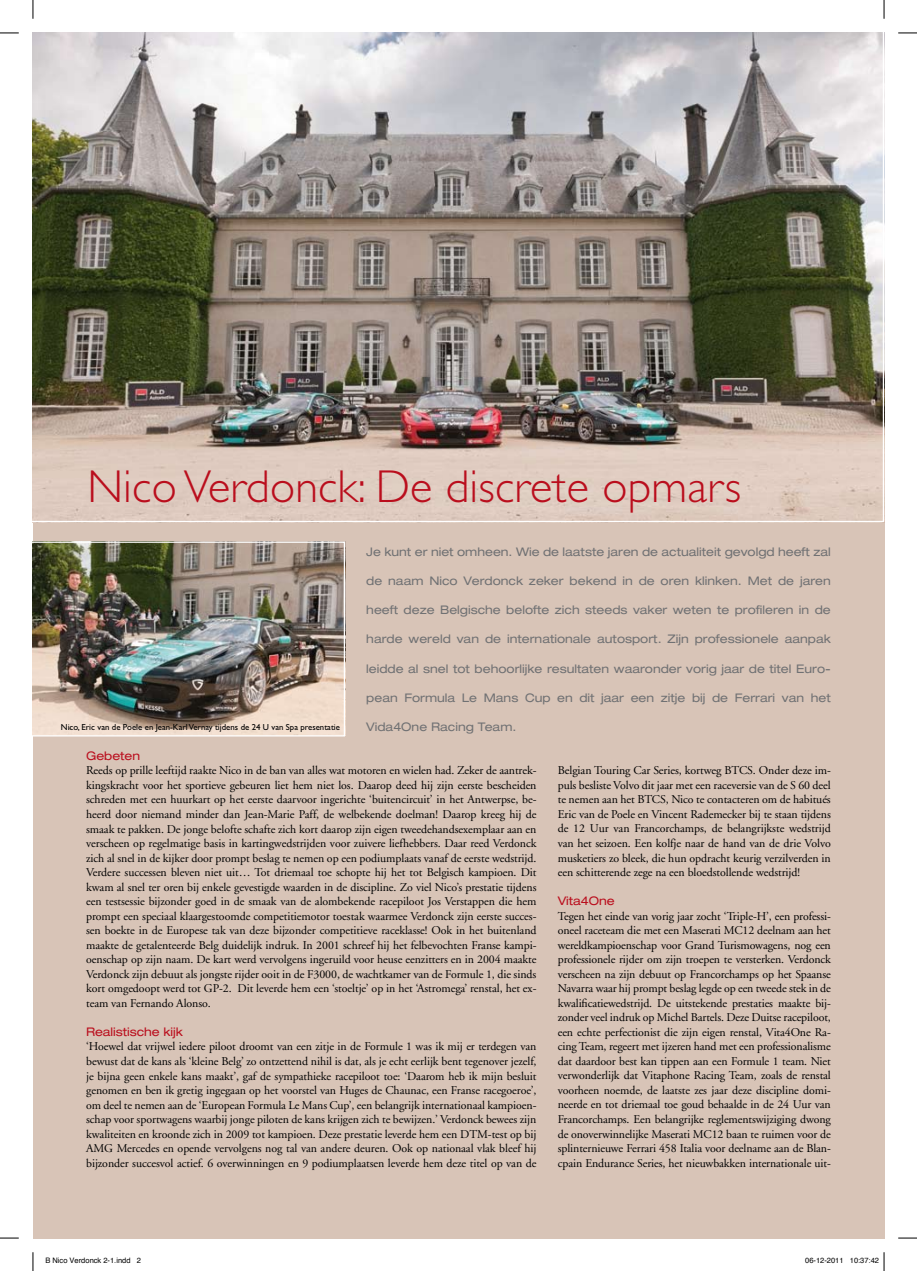
<style>
.page{position:relative;width:917px;height:1271px;background:#fff}
.page>*{position:absolute;margin:0;border:0;box-sizing:border-box;transform-origin:0 0}
.t1{font:300 46.25px "Gill Sans";letter-spacing:.005em;color:#ba0e1d}
.t2{font:11.88px/14.5px "Adobe Garamond";letter-spacing:-.005em;color:#000;text-align:justify}
.t3{font:expanded 11.88px "Helvetica Neue";color:#707173}
.t4{font:expanded 11.88px "Helvetica Neue";letter-spacing:-.005em;color:#ba0e1d}
.t5{font:8.75px "Gill Sans";color:#000}
.t6{font:7.5px "Helvetica";color:#000}
</style>
<div class="page">
<div style="left:33px;top:33px;width:850px;height:1205px;background:#d8c4b7"></div>
<img style="left:33px;top:33px;width:850px;height:489px">
<img style="left:33px;top:541px;width:312px;height:195px">
<svg style="left:0;top:32px;width:19px;height:2px"></svg>
<svg style="left:898px;top:32px;width:18px;height:2px"></svg>
<svg style="left:0;top:1237px;width:19px;height:1px"></svg>
<svg style="left:898px;top:1237px;width:18px;height:1px"></svg>
<svg style="left:32px;top:0;width:2px;height:19px"></svg>
<svg style="left:32px;top:1252px;width:2px;height:19px"></svg>
<svg style="left:883px;top:0;width:1px;height:19px"></svg>
<svg style="left:883px;top:1252px;width:1px;height:19px"></svg>
<h1 class="t1" style="left:87px;top:460px;width:655px">Nico Verdonck: De discrete opmars</h1>
<p class="t3" style="left:366px;top:545px;width:466px">Je kunt er niet omheen. Wie de laatste jaren de actualiteit gevolgd heeft zal</p>
<p class="t3" style="left:366px;top:574px;width:466px">de naam Nico Verdonck zeker bekend in de oren klinken. Met de jaren</p>
<p class="t3" style="left:366px;top:603px;width:466px">heeft deze Belgische belofte zich steeds vaker weten te profileren in de</p>
<p class="t3" style="left:366px;top:632px;width:466px">harde wereld van de internationale autosport. Zijn professionele aanpak</p>
<p class="t3" style="left:366px;top:661px;width:466px">leidde al snel tot behoorlijke resultaten waaronder vorig jaar de titel Euro-</p>
<p class="t3" style="left:366px;top:690px;width:466px">pean Formula Le Mans Cup en dit jaar een zitje bij de Ferrari van het</p>
<p class="t5" style="left:61px;top:722px;width:280px">Nico, Eric van de Poele en Jean-Karl Vernay tijdens de 24 U van Spa presentatie</p>
<p class="t3" style="left:366px;top:719px;width:152px">Vida4One Racing Team.</p>
<p class="t4" style="left:86px;top:748px;width:55px">Gebeten</p>
<p class="t2" style="left:86px;top:763px;width:452px">Reeds op prille leeftijd raakte Nico in de ban van alles wat motoren en wielen had. Zeker de aantrek&shy;kingskracht voor het sportieve gebeuren liet hem niet los. Daarop deed hij zijn eerste bescheiden schreden met een huurkart op het eerste daarvoor ingerichte ‘buitencircuit’ in het Antwerpse, be&shy;heerd door niemand minder dan Jean-Marie Paff, de welbekende doelman! Daarop kreeg hij de smaak te pakken. De jonge belofte schafte zich kort daarop zijn eigen tweedehandsexemplaar aan en verscheen op regelmatige basis in kartingwedstrijden voor zuivere liefhebbers. Daar reed Verdonck zich al snel in de kijker door prompt beslag te nemen op een podiumplaats vanaf de eerste wedstrijd.<br>Verdere successen bleven niet uit… Tot driemaal toe schopte hij het tot Belgisch kampioen. Dit kwam al snel ter oren bij enkele gevestigde waarden in de discipline. Zo viel Nico’s prestatie tijdens een testsessie bijzonder goed in de smaak van de alombekende racepiloot Jos Verstappen die hem prompt een speciaal klaargestoomde competitiemotor toestak waarmee Verdonck zijn eerste succes&shy;sen boekte in de Europese tak van deze bijzonder competitieve raceklasse! Ook in het buitenland maakte de getalenteerde Belg duidelijk indruk. In 2001 schreef hij het felbevochten Franse kampi&shy;oenschap op zijn naam. De kart werd vervolgens ingeruild voor heuse eenzitters en in 2004 maakte Verdonck zijn debuut als jongste rijder ooit in de F3000, de wachtkamer van de Formule 1, die sinds kort omgedoopt werd tot GP-2. Dit leverde hem een ‘stoeltje’ op in het ‘Astromega’ renstal, het ex&shy;team van Fernando Alonso.</p>
<p class="t4" style="left:86px;top:1024px;width:98px">Realistische kijk</p>
<p class="t2" style="left:86px;top:1039px;width:452px">‘Hoewel dat vrijwel iedere piloot droomt van een zitje in de Formule 1 was ik mij er terdegen van bewust dat de kans als ‘kleine Belg’ zo ontzettend nihil is dat, als je echt eerlijk bent tegenover jezelf, je bijna geen enkele kans maakt’, gaf de sympathieke racepiloot toe: ‘Daarom heb ik mijn besluit genomen en ben ik gretig ingegaan op het voorstel van Huges de Chaunac, een Franse racegoeroe’, om deel te nemen aan de ‘European Formula Le Mans Cup’, een belangrijk internationaal kampioen&shy;schap voor sportwagens waarbij jonge piloten de kans krijgen zich te bewijzen.’ Verdonck bewees zijn kwaliteiten en kroonde zich in 2009 tot kampioen. Deze prestatie leverde hem een DTM-test op bij AMG Mercedes en opende vervolgens nog tal van andere deuren. Ook op nationaal vlak bleef hij bijzonder succesvol actief. 6 overwinningen en 9 podiumplaatsen leverde hem deze titel op van de</p>
<p class="t2" style="left:557px;top:763px;width:274px">Belgian Touring Car Series, kortweg BTCS. Onder deze im&shy;puls besliste Volvo dit jaar met een raceversie van de S 60 deel te nemen aan het BTCS, Nico te contacteren om de habitués Eric van de Poele en Vincent Rademecker bij te staan tijdens de 12 Uur van Francorchamps, de belangrijkste wedstrijd van het seizoen. Een kolfje naar de hand van de drie Volvo musketiers zo bleek, die hun opdracht keurig verzilverden in een schitterende zege na een bloedstollende wedstrijd!</p>
<p class="t4" style="left:557px;top:893px;width:58px">Vita4One</p>
<p class="t2" style="left:557px;top:909px;width:274px">Tegen het einde van vorig jaar zocht ‘Triple-H’, een professi&shy;oneel raceteam die met een Maserati MC12 deelnam aan het wereldkampioenschap voor Grand Turismowagens, nog een professionele rijder om zijn troepen te versterken. Verdonck verscheen na zijn debuut op Francorchamps op het Spaanse Navarra waar hij prompt beslag legde op een tweede stek in de kwalificatiewedstrijd. De uitstekende prestaties maakte bij&shy;zonder veel indruk op Michel Bartels. Deze Duitse racepiloot, een echte perfectionist die zijn eigen renstal, Vita4One Ra&shy;cing Team, regeert met ijzeren hand met een professionalisme dat daardoor best kan tippen aan een Formule 1 team. Niet verwonderlijk dat Vitaphone Racing Team, zoals de renstal voorheen noemde, de laatste zes jaar deze discipline domi&shy;neerde en tot driemaal toe goud behaalde in de 24 Uur van Francorchamps. Een belangrijke reglementswijziging dwong de onoverwinnelijke Maserati MC12 baan te ruimen voor de splinternieuwe Ferrari 458 Italia voor deelname aan de Blan&shy;cpain Endurance Series, het nieuwbakken internationale uit-</p>
<p class="t6" style="left:45px;top:1255px;width:97px">B Nico Verdonck 2-1.indd 2</p>
<p class="t6" style="left:805px;top:1255px;width:75px">06-12-2011 10:37:42</p>
</div>
